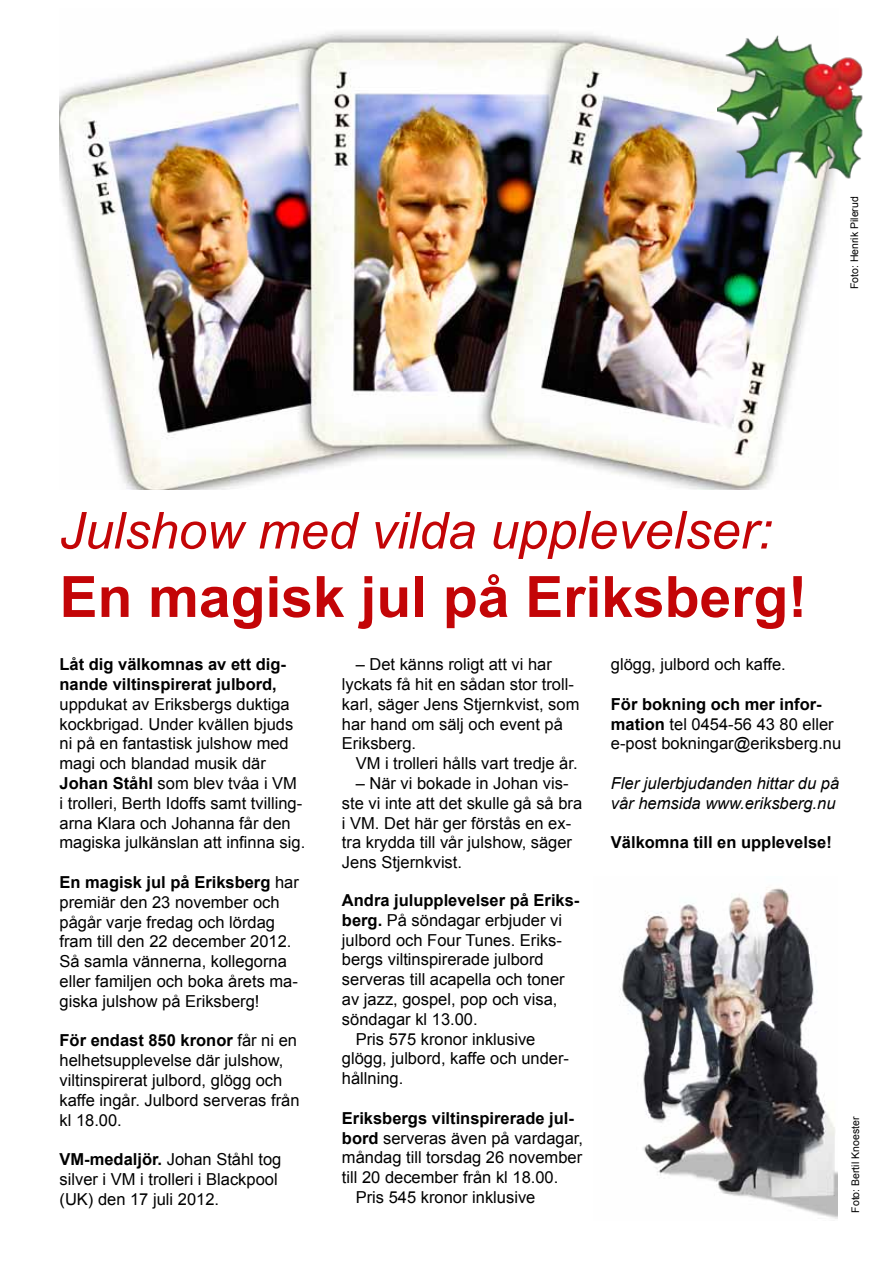
<style>
.page{position:relative;width:893px;height:1263px;background:#fff}
.page>*{position:absolute;margin:0;border:0;box-sizing:border-box;transform-origin:0 0}
.t1{font:700 57px "Arial";color:#c30507}
.t2{font:italic 51px "Arial";color:#c30507}
.t3{font:16.5px/19.8px "Arial";color:#000}
.t4{font:700 16.5px/19.8px "Arial";color:#000}
.t5{font:italic 16.5px/19.8px "Arial";color:#000}
.t6{font:10.5px "Arial";color:#000}
.s1{font-size:52.5px}
.s2{font-weight:700}
</style>
<div class="page">
<img style="left:619px;top:887px;width:218px;height:332px">
<img style="left:60px;top:32px;width:774px;height:457px">
<img style="left:718px;top:32px;width:145px;height:153px">
<p class="t6" style="left:847px;top:289px;width:94px;rotate:-90deg">Foto: Henrik Pilerud</p>
<h2 class="t2" style="left:60px;top:498px;width:715px">Julshow med vilda u<span class="s1">pplevelser:</span></h2>
<h1 class="t1" style="left:60px;top:559px;width:749px">En magisk jul på Eriksberg!</h1>
<p class="t4" style="left:60px;top:655px;width:228px">Låt dig välkomnas av ett dig&shy;nande viltinspirerat julbord,</p>
<p class="t3" style="left:60px;top:694px;width:247px">uppdukat av Eriksbergs duktiga kockbrigad. Under kvällen bjuds ni på en fantastisk julshow med magi och blandad musik där<br><span class="s2">Johan Ståhl</span> som blev tvåa i VM<br>i trolleri, Berth Idoffs samt tvilling&shy;arna Klara och Johanna får den magiska julkänslan att infinna sig.</p>
<p class="t3" style="left:60px;top:872px;width:241px"><span class="s2">En magisk jul på Eriksberg</span> har premiär den 23 november och pågår varje fredag och lördag fram till den 22 december 2012.<br>Så samla vännerna, kollegorna eller familjen och boka årets ma&shy;giska julshow på Eriksberg!</p>
<p class="t3" style="left:60px;top:1031px;width:241px"><span class="s2">För endast 850 kronor</span> får ni en helhetsupplevelse där julshow, viltinspirerat julbord, glögg och kaffe ingår. Julbord serveras från kl 18.00.</p>
<p class="t3" style="left:60px;top:1149px;width:223px"><span class="s2">VM-medaljör.</span> Johan Ståhl tog silver i VM i trolleri i Blackpool (UK) den 17 juli 2012.</p>
<p class="t3" style="left:342px;top:654px;width:239px;text-indent:14px">– Det känns roligt att vi har lyckats få hit en sådan stor troll&shy;karl, säger Jens Stjernkvist, som har hand om sälj och event på<br>Eriksberg.</p>
<p class="t3" style="left:356px;top:753px;width:223px">VM i trolleri hålls vart tredje år.</p>
<p class="t3" style="left:342px;top:773px;width:242px;text-indent:14px">– När vi bokade in Johan vis&shy;ste vi inte att det skulle gå så bra i VM. Det här ger förstås en ex&shy;tra krydda till vår julshow, säger<br>Jens Stjernkvist.</p>
<p class="t4" style="left:342px;top:891px;width:239px">Andra julupplevelser på Eriks-</p>
<p class="t3" style="left:342px;top:910px;width:222px"><span class="s2">berg.</span> På söndagar erbjuder vi</p>
<p class="t3" style="left:342px;top:930px;width:222px">julbord och Four Tunes. Eriks-</p>
<p class="t3" style="left:342px;top:950px;width:203px">bergs viltinspirerade julbord</p>
<p class="t3" style="left:342px;top:969px;width:224px">serveras till acapella och toner</p>
<p class="t3" style="left:342px;top:989px;width:217px">av jazz, gospel, pop och visa,</p>
<p class="t3" style="left:342px;top:1009px;width:137px">söndagar kl 13.00.</p>
<p class="t3" style="left:356px;top:1029px;width:181px">Pris 575 kronor inklusive</p>
<p class="t3" style="left:342px;top:1049px;width:229px">glögg, julbord, kaffe och under-</p>
<p class="t3" style="left:342px;top:1068px;width:63px">hållning.</p>
<p class="t4" style="left:342px;top:1108px;width:234px">Eriksbergs viltinspirerade jul-</p>
<p class="t3" style="left:342px;top:1128px;width:243px"><span class="s2">bord</span> serveras även på vardagar,</p>
<p class="t3" style="left:342px;top:1148px;width:242px">måndag till torsdag 26 november</p>
<p class="t3" style="left:342px;top:1167px;width:218px">till 20 december från kl 18.00.</p>
<p class="t3" style="left:356px;top:1187px;width:181px">Pris 545 kronor inklusive</p>
<p class="t3" style="left:611px;top:654px;width:176px">glögg, julbord och kaffe.</p>
<p class="t3" style="left:611px;top:694px;width:232px"><span class="s2">För bokning och mer infor&shy;mation</span> tel 0454-56 43 80 eller e-post bokningar@eriksberg.nu</p>
<p class="t5" style="left:611px;top:773px;width:230px">Fler julerbjudanden hittar du på vår hemsida www.eriksberg.nu</p>
<p class="t4" style="left:611px;top:833px;width:223px">Välkomna till en upplevelse!</p>
<p class="t6" style="left:849px;top:1213px;width:97px;rotate:-90deg">Foto: Bertil Knoester</p>
</div>
